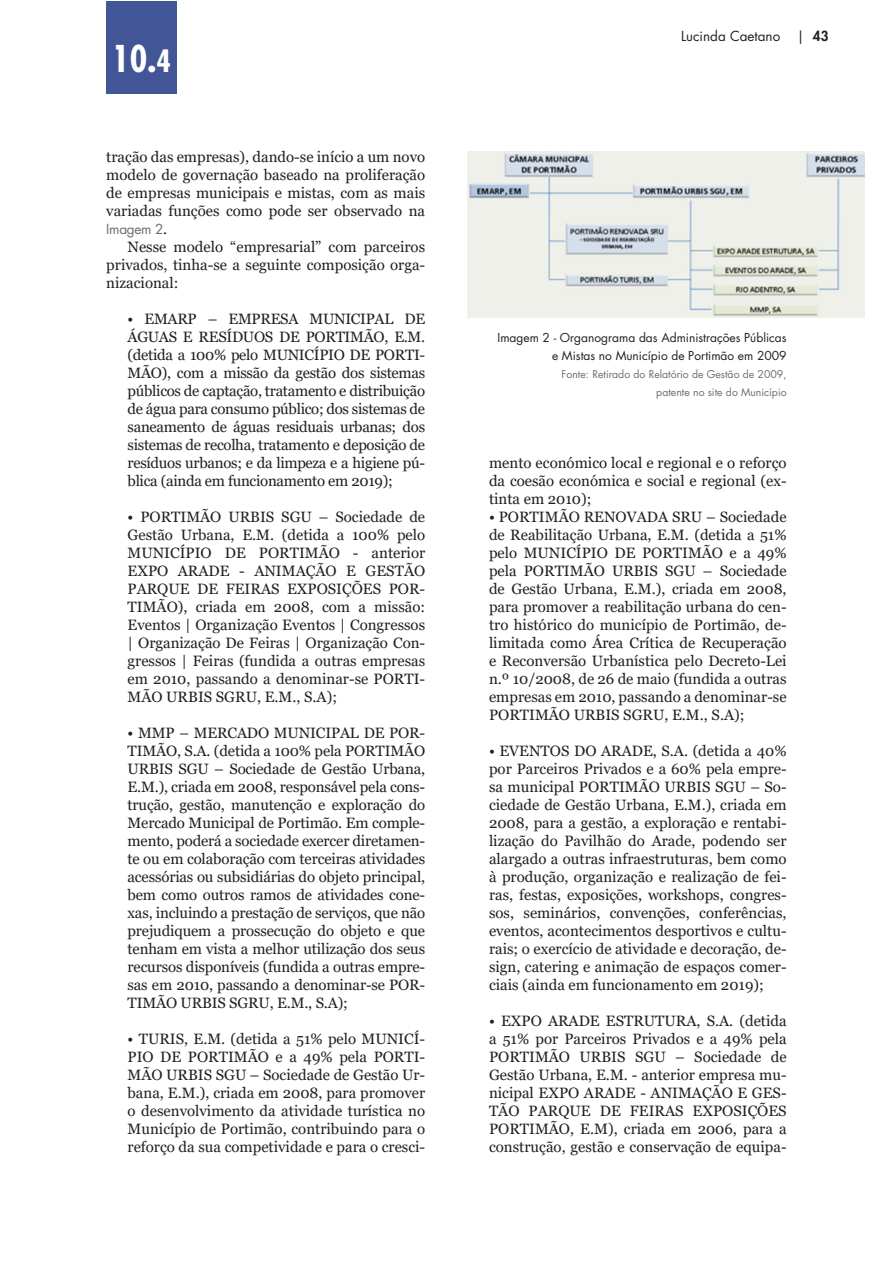
<style>
.page{position:relative;width:893px;height:1263px;background:#fff}
.page>*{position:absolute;margin:0;border:0;box-sizing:border-box;transform-origin:0 0}
.t1{font:700 condensed 36px "Futura Std";color:#fff}
.t2{font:15px/18px "Georgia";color:#231f20;text-align:justify}
.t3{font:13.5px "Futura Std";color:#231f20}
.t4{font:13.5px "Futura Std";letter-spacing:-.02em;color:#6b6d6e}
.t5{font:12px/18px "Futura Std";color:#231f20;text-align:right}
.t6{font:10.5px/18px "Futura Std";color:#6b6d6e;text-align:right}
.s1{font-size:30px}
.s2{font-family:"Georgia";font-size:15px;color:#231f20}
.s3{font-weight:800}
</style>
<div class="page">
<div style="left:106px;top:1px;width:71px;height:93px;background:#425597"></div>
<img style="left:468px;top:152px;width:396px;height:166px">
<h1 class="t1" style="left:112px;top:37px;width:60px">10.<span class="s1">4</span></h1>
<p class="t2" style="left:106px;top:148px;width:320px">tração das empresas), dando-se início a um novo modelo de governação baseado na proliferação de empresas municipais e mistas, com as mais variadas funções como pode ser observado na</p>
<p class="t4" style="left:106px;top:220px;width:62px">Imagem 2<span class="s2">.</span></p>
<p class="t2" style="left:106px;top:238px;width:320px;text-indent:21px">Nesse modelo “empresarial” com parceiros privados, tinha-se a seguinte composição orga&shy;nizacional:</p>
<p class="t2" style="left:128px;top:310px;width:299px">• EMARP – EMPRESA MUNICIPAL DE ÁGUAS E RESÍDUOS DE PORTIMÃO, E.M. (detida a 100% pelo MUNICÍPIO DE PORTI-MÃO), com a missão da gestão dos sistemas públicos de captação, tratamento e distribuição de água para consumo público; dos sistemas de saneamento de águas residuais urbanas; dos sistemas de recolha, tratamento e deposição de resíduos urbanos; e da limpeza e a higiene pú&shy;blica (ainda em funcionamento em 2019);</p>
<p class="t2" style="left:128px;top:508px;width:299px">• PORTIMÃO URBIS SGU – Sociedade de Gestão Urbana, E.M. (detida a 100% pelo MUNICÍPIO DE PORTIMÃO - anterior EXPO ARADE - ANIMAÇÃO E GESTÃO PARQUE DE FEIRAS EXPOSIÇÕES POR-TIMÃO), criada em 2008, com a missão:<br>Eventos | Organização Eventos | Congressos | Organização De Feiras | Organização Con&shy;gressos | Feiras (fundida a outras empresas em 2010, passando a denominar-se PORTI-MÃO URBIS SGRU, E.M., S.A);</p>
<p class="t2" style="left:128px;top:724px;width:299px">• MMP – MERCADO MUNICIPAL DE POR-TIMÃO, S.A. (detida a 100% pela PORTIMÃO URBIS SGU – Sociedade de Gestão Urbana, E.M.), criada em 2008, responsável pela cons&shy;trução, gestão, manutenção e exploração do Mercado Municipal de Portimão. Em comple&shy;mento, poderá a sociedade exercer diretamen&shy;te ou em colaboração com terceiras atividades acessórias ou subsidiárias do objeto principal, bem como outros ramos de atividades cone&shy;xas, incluindo a prestação de serviços, que não prejudiquem a prossecução do objeto e que tenham em vista a melhor utilização dos seus recursos disponíveis (fundida a outras empre&shy;sas em 2010, passando a denominar-se POR-TIMÃO URBIS SGRU, E.M., S.A);</p>
<p class="t2" style="left:128px;top:1030px;width:299px">• TURIS, E.M. (detida a 51% pelo MUNICÍ-PIO DE PORTIMÃO e a 49% pela PORTI-MÃO URBIS SGU – Sociedade de Gestão Ur&shy;bana, E.M.), criada em 2008, para promover o desenvolvimento da atividade turística no Município de Portimão, contribuindo para o reforço da sua competividade e para o cresci-</p>
<p class="t3" style="left:681px;top:28px;width:149px">Lucinda Caetano | <span class="s3">43</span></p>
<p class="t5" style="left:498px;top:329px;width:291px">Imagem 2 - Organograma das Administrações Públicas e Mistas no Município de Portimão em 2009</p>
<p class="t6" style="left:561px;top:365px;width:227px">Fonte: Retirado do Relatório de Gestão de 2009, patente no site do Município</p>
<p class="t2" style="left:489px;top:454px;width:299px">mento económico local e regional e o reforço da coesão económica e social e regional (ex&shy;tinta em 2010);</p>
<p class="t2" style="left:489px;top:508px;width:299px">• PORTIMÃO RENOVADA SRU – Sociedade de Reabilitação Urbana, E.M. (detida a 51% pelo MUNICÍPIO DE PORTIMÃO e a 49% pela PORTIMÃO URBIS SGU – Sociedade de Gestão Urbana, E.M.), criada em 2008, para promover a reabilitação urbana do cen&shy;tro histórico do município de Portimão, de&shy;limitada como Área Crítica de Recuperação e Reconversão Urbanística pelo Decreto-Lei n.º 10/2008, de 26 de maio (fundida a outras empresas em 2010, passando a denominar-se PORTIMÃO URBIS SGRU, E.M., S.A);</p>
<p class="t2" style="left:489px;top:742px;width:299px">• EVENTOS DO ARADE, S.A. (detida a 40% por Parceiros Privados e a 60% pela empre&shy;sa municipal PORTIMÃO URBIS SGU – So&shy;ciedade de Gestão Urbana, E.M.), criada em 2008, para a gestão, a exploração e rentabi&shy;lização do Pavilhão do Arade, podendo ser alargado a outras infraestruturas, bem como à produção, organização e realização de fei&shy;ras, festas, exposições, workshops, congres&shy;sos, seminários, convenções, conferências, eventos, acontecimentos desportivos e cultu&shy;rais; o exercício de atividade e decoração, de&shy;sign, catering e animação de espaços comer&shy;ciais (ainda em funcionamento em 2019);</p>
<p class="t2" style="left:489px;top:1012px;width:299px">• EXPO ARADE ESTRUTURA, S.A. (detida a 51% por Parceiros Privados e a 49% pela PORTIMÃO URBIS SGU – Sociedade de Gestão Urbana, E.M. - anterior empresa mu&shy;nicipal EXPO ARADE - ANIMAÇÃO E GES-TÃO PARQUE DE FEIRAS EXPOSIÇÕES PORTIMÃO, E.M), criada em 2006, para a construção, gestão e conservação de equipa-</p>
</div>
